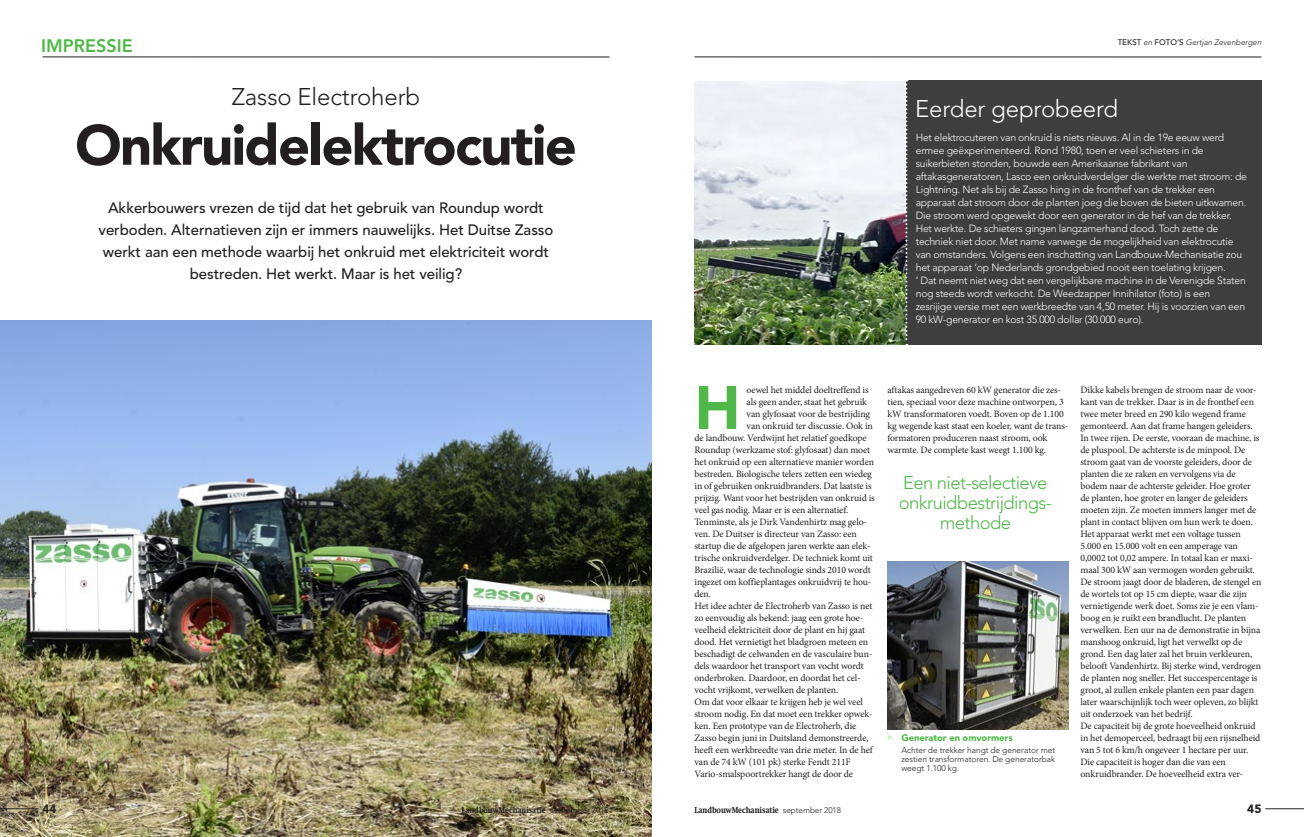
<style>
.page{position:relative;width:1304px;height:837px;background:#fff}
.page>*{position:absolute;margin:0;border:0;box-sizing:border-box;transform-origin:0 0}
.t1{font:900 60.6px "Avenir LT Std";color:#50b848}
.t2{font:900 56px "Avenir LT Std";letter-spacing:-.03em;color:#231f20}
.t3{font:300 24px "Avenir LT Std";letter-spacing:-.005em;color:#231f20}
.t4{font:300 24px "Avenir LT Std";letter-spacing:-.005em;color:#fff}
.t5{font:300 18.4px/20px "Avenir LT Std";letter-spacing:-.03em;color:#50b848;text-align:center}
.t6{font:800 18px "Avenir LT Std";color:#50b848}
.t7{font:500 15px/22px "Avenir LT Std";letter-spacing:-.005em;color:#231f20;text-align:center}
.t8{font:900 12px "Avenir LT Std";color:#231f20}
.t9{font:300 10.4px/13px "Avenir LT Std";letter-spacing:-.02em;color:#fff}
.t10{font:9.8px/12px "Minion Pro";letter-spacing:-.01em;color:#231f20}
.t11{font:900 9.4px "Avenir LT Std";letter-spacing:-.005em;color:#50b848}
.t12{font:300 8.4px/9px "Avenir LT Std";letter-spacing:-.005em;color:#231f20;text-align:justify}
.t13{font:800 8.4px "Swift";letter-spacing:-.005em;color:#231f20;scale:.83 1}
.t14{font:italic 300 8px "Avenir LT Std";color:#231f20}
.s1{font-weight:500;font-style:normal}
.s2{font-weight:300;font-size:8px}
.s3{font-family:"Avenir LT Std";font-weight:300;font-size:8.2px}
</style>
<div class="page">
<img style="left:0;top:321px;width:652px;height:515px">
<hr style="left:43px;top:57px;width:566px;height:1px;background:#231f20">
<hr style="left:694px;top:57px;width:567px;height:1px;background:#231f20">
<hr style="left:0;top:808px;width:39px;height:1px;background:#231f20">
<hr style="left:1265px;top:808px;width:39px;height:1px;background:#231f20">
<img style="left:694px;top:81px;width:211px;height:264px">
<div style="left:906px;top:81px;width:355px;height:264px;background:#3e3e3f"></div>
<svg style="left:905px;top:81px;width:2px;height:264px"></svg>
<img style="left:887px;top:561px;width:181px;height:168px">
<h3 class="t6" style="left:41px;top:36px;width:93px">IMPRESSIE</h3>
<h3 class="t3" style="left:232px;top:82px;width:190px">Zasso Electroherb</h3>
<h2 class="t2" style="left:75px;top:111px;width:503px">Onkruidelektrocutie</h2>
<p class="t7" style="left:99px;top:197px;width:456px">Akkerbouwers vrezen de tijd dat het gebruik van Roundup wordt verboden. Alternatieven zijn er immers nauwelijks. Het Duitse Zasso werkt aan een methode waarbij het onkruid met elektriciteit wordt bestreden. Het werkt. Maar is het veilig?</p>
<p class="t14" style="left:1118px;top:37px;width:145px"><span class="s1">TEKST</span> en <span class="s1">FOTO’S</span> Gertjan Zevenbergen</p>
<h3 class="t4" style="left:915px;top:94px;width:205px">Eerder geprobeerd</h3>
<p class="t9" style="left:916px;top:131px;width:333px">Het elektrocuteren van onkruid is niets nieuws. Al in de 19e eeuw werd ermee geëxperimenteerd. Rond 1980, toen er veel schieters in de suikerbieten stonden, bouwde een Amerikaanse fabrikant van aftakasgeneratoren, Lasco een onkruidverdelger die werkte met stroom: de Lightning. Net als bij de Zasso hing in de fronthef van de trekker een apparaat dat stroom door de planten joeg die boven de bieten uitkwamen.<br>Die stroom werd opgewekt door een generator in de hef van de trekker.<br>Het werkte. De schieters gingen langzamerhand dood. Toch zette de techniek niet door. Met name vanwege de mogelijkheid van elektrocutie van omstanders. Volgens een inschatting van Landbouw-Mechanisatie zou het apparaat ‘op Nederlands grondgebied nooit een toelating krijgen.<br>’ Dat neemt niet weg dat een vergelijkbare machine in de Verenigde Staten nog steeds wordt verkocht. De Weedzapper Innihilator (foto) is een zesrijige versie met een werkbreedte van 4,50 meter. Hij is voorzien van een 90 kW-generator en kost 35.000 dollar (30.000 euro).</p>
<h1 class="t1" style="left:694px;top:371px;width:48px">H</h1>
<p class="t10" style="left:747px;top:384px;width:124px">oewel het middel doeltreffend is</p>
<p class="t10" style="left:747px;top:396px;width:122px">als geen ander, staat het gebruik</p>
<p class="t10" style="left:747px;top:408px;width:125px">van glyfosaat voor de bestrijding</p>
<p class="t10" style="left:747px;top:420px;width:128px">van onkruid ter discussie. Ook in</p>
<p class="t10" style="left:694px;top:431px;width:174px">de landbouw. Verdwijnt het relatief goedkope</p>
<p class="t10" style="left:694px;top:443px;width:177px">Roundup (werkzame stof: glyfosaat) dan moet</p>
<p class="t10" style="left:694px;top:455px;width:181px">het onkruid op een alternatieve manier worden</p>
<p class="t10" style="left:694px;top:467px;width:179px">bestreden. Biologische telers zetten een wiedeg</p>
<p class="t10" style="left:694px;top:479px;width:179px">in of gebruiken onkruidbranders. Dat laatste is</p>
<p class="t10" style="left:694px;top:491px;width:182px">prijzig. Want voor het bestrijden van onkruid is</p>
<p class="t10" style="left:694px;top:503px;width:155px">veel gas nodig. Maar er is een alternatief.</p>
<p class="t10" style="left:694px;top:515px;width:174px">Tenminste, als je Dirk Vandenhirtz mag gelo-</p>
<p class="t10" style="left:694px;top:528px;width:164px">ven. De Duitser is directeur van Zasso: een</p>
<p class="t10" style="left:694px;top:540px;width:178px">startup die de afgelopen jaren werkte aan elek-</p>
<p class="t10" style="left:694px;top:552px;width:180px">trische onkruidverdelger. De techniek komt uit</p>
<p class="t10" style="left:694px;top:564px;width:178px">Brazilië, waar de technologie sinds 2010 wordt</p>
<p class="t10" style="left:694px;top:576px;width:178px">ingezet om koffieplantages onkruidvrij te hou-</p>
<p class="t10" style="left:694px;top:588px;width:18px">den.</p>
<p class="t10" style="left:694px;top:600px;width:179px">Het idee achter de Electroherb van Zasso is net</p>
<p class="t10" style="left:694px;top:612px;width:170px">zo eenvoudig als bekend: jaag een grote hoe-</p>
<p class="t10" style="left:694px;top:624px;width:172px">veelheid elektriciteit door de plant en hij gaat</p>
<p class="t10" style="left:694px;top:636px;width:175px">dood. Het vernietigt het bladgroen meteen en</p>
<p class="t10" style="left:694px;top:648px;width:179px">beschadigt de celwanden en de vasculaire bun-</p>
<p class="t10" style="left:694px;top:660px;width:171px">dels waardoor het transport van vocht wordt</p>
<p class="t10" style="left:694px;top:672px;width:168px">onderbroken. Daardoor, en doordat het cel-</p>
<p class="t10" style="left:694px;top:684px;width:145px">vocht vrijkomt, verwelken de planten.</p>
<p class="t10" style="left:694px;top:696px;width:170px">Om dat voor elkaar te krijgen heb je wel veel</p>
<p class="t10" style="left:694px;top:708px;width:180px">stroom nodig. En dat moet een trekker opwek-</p>
<p class="t10" style="left:694px;top:720px;width:163px">ken. Een prototype van de Electroherb, die</p>
<p class="t10" style="left:694px;top:732px;width:176px">Zasso begin juni in Duitsland demonstreerde,</p>
<p class="t10" style="left:694px;top:744px;width:180px">heeft een werkbreedte van drie meter. In de hef</p>
<p class="t10" style="left:694px;top:756px;width:158px">van de 74 kW (101 pk) sterke Fendt 211F</p>
<p class="t10" style="left:694px;top:767px;width:160px">Vario-smalspoortrekker hangt de door de</p>
<p class="t10" style="left:887px;top:384px;width:182px">aftakas aangedreven 60 kW generator die zes&shy;tien, speciaal voor deze machine ontworpen, 3 kW transformatoren voedt. Boven op de 1.100 kg wegende kast staat een koeler, want de trans&shy;formatoren produceren naast stroom, ook warmte. De complete kast weegt 1.100 kg.</p>
<p class="t10" style="left:1080px;top:384px;width:182px">Dikke kabels brengen de stroom naar de voor&shy;kant van de trekker. Daar is in de fronthef een twee meter breed en 290 kilo wegend frame gemonteerd. Aan dat frame hangen geleiders.<br>In twee rijen. De eerste, vooraan de machine, is de pluspool. De achterste is de minpool. De stroom gaat van de voorste geleiders, door de planten die ze raken en vervolgens via de bodem naar de achterste geleider. Hoe groter de planten, hoe groter en langer de geleiders moeten zijn. Ze moeten immers langer met de plant in contact blijven om hun werk te doen.<br>Het apparaat werkt met een voltage tussen 5.000 en 15.000 volt en een amperage van 0,0002 tot 0,02 ampere. In totaal kan er maxi&shy;maal 300 kW aan vermogen worden gebruikt.<br>De stroom jaagt door de bladeren, de stengel en de wortels tot op 15 cm diepte, waar die zijn vernietigende werk doet. Soms zie je een vlam&shy;boog en je ruikt een brandlucht. De planten verwelken. Een uur na de demonstratie in bijna manshoog onkruid, ligt het verwelkt op de grond. Een dag later zal het bruin verkleuren, belooft Vandenhirtz. Bij sterke wind, verdrogen de planten nog sneller. Het succespercentage is groot, al zullen enkele planten een paar dagen later waarschijnlijk toch weer opleven, zo blijkt uit onderzoek van het bedrijf.<br>De capaciteit bij de grote hoeveelheid onkruid in het demoperceel, bedraagt bij een rijsnelheid van 5 tot 6 km/h ongeveer 1 hectare per uur.<br>Die capaciteit is hoger dan die van een onkruidbrander. De hoeveelheid extra ver-</p>
<h3 class="t5" style="left:899px;top:472px;width:155px">Een niet-selectieve onkruidbestrijdings&shy;methode</h3>
<p class="t11" style="left:887px;top:732px;width:127px"><span class="s2">^</span> Generator en omvormers</p>
<p class="t12" style="left:901px;top:745px;width:155px">Achter de trekker hangt de generator met zestien transformatoren. De generatorbak weegt 1.100 kg.</p>
<p class="t8" style="left:43px;top:801px;width:16px">44</p>
<p class="t13" style="left:461px;top:805px;width:179px">LandbouwMechanisatie <span class="s3">september 2018</span></p>
<p class="t13" style="left:694px;top:805px;width:178px">LandbouwMechanisatie <span class="s3">september 2018</span></p>
<p class="t8" style="left:1247px;top:801px;width:16px">45</p>
</div>
